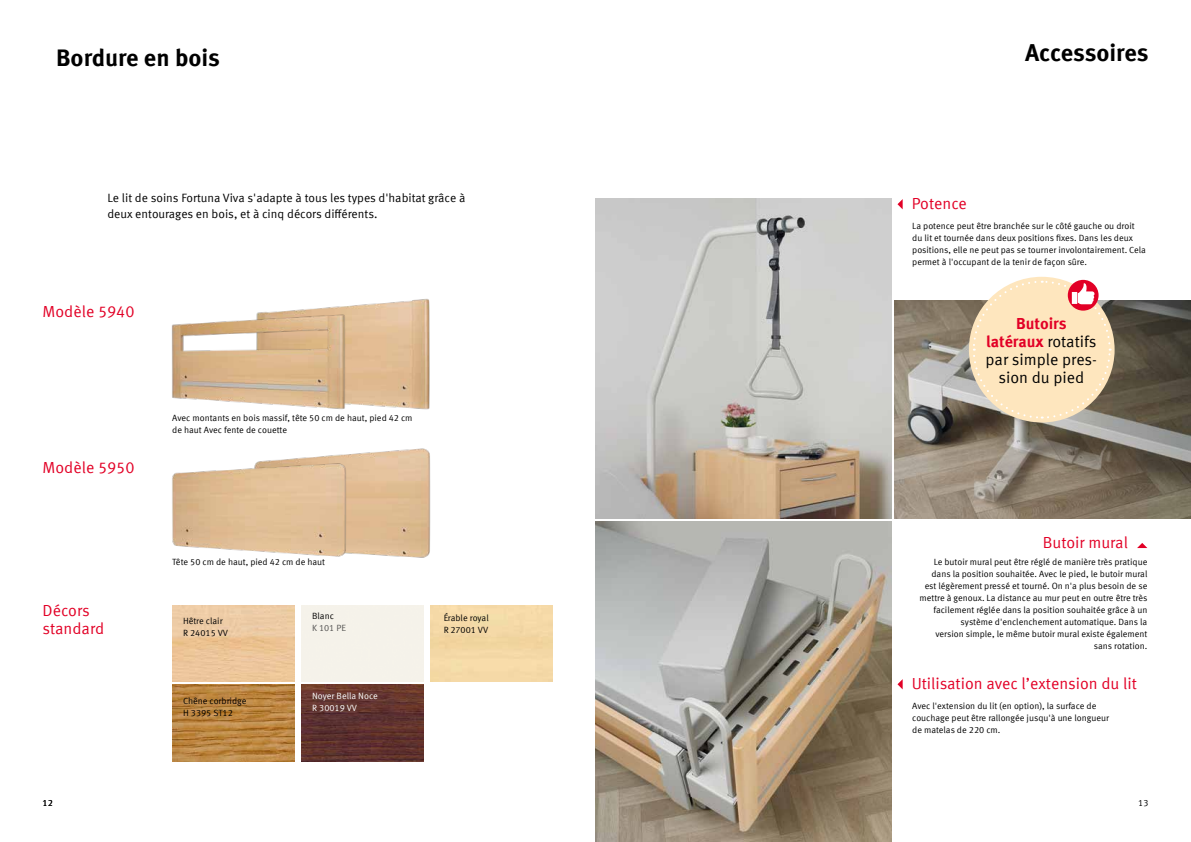
<style>
.page{position:relative;width:1191px;height:842px;background:#fff}
.page>*{position:absolute;margin:0;border:0;box-sizing:border-box;transform-origin:0 0}
.t1{font:700 24px "Meta Offc";letter-spacing:-.005em;color:#000}
.t2{font:16px/18px "Meta Offc Norm";color:#e20026}
.t3{font:16px/18px "Meta Offc Norm";color:#000;text-align:center}
.t4{font:700 16px/18px "Meta Offc";color:#e20026;text-align:center}
.t5{font:12px/16px "Meta Offc Norm";color:#000}
.t6{font:9px/12px "Meta Offc Norm";color:#000}
.t7{font:9px/12px "Meta Offc Norm";color:#fff}
.t8{font:9px "Meta Offc Norm";color:#58585a}
.s1{font-family:"Meta Offc Norm";font-weight:400;color:#000}
</style>
<div class="page">
<img style="left:894px;top:301px;width:297px;height:218px">
<img style="left:300px;top:448px;width:131px;height:110px">
<img style="left:172px;top:458px;width:180px;height:100px">
<img style="left:287px;top:298px;width:143px;height:112px">
<img style="left:172px;top:311px;width:180px;height:99px">
<img style="left:172px;top:685px;width:123px;height:76px">
<img style="left:302px;top:685px;width:121px;height:76px">
<img style="left:595px;top:199px;width:296px;height:320px">
<svg style="left:897px;top:200px;width:5px;height:9px"></svg>
<svg style="left:1137px;top:543px;width:10px;height:5px"></svg>
<img style="left:595px;top:522px;width:296px;height:320px">
<svg style="left:897px;top:680px;width:5px;height:9px"></svg>
<svg style="left:971px;top:280px;width:140px;height:140px;background:#f0d7b7"></svg>
<h1 class="t1" style="left:56px;top:44px;width:165px">Bordure en bois</h1>
<h3 class="t5" style="left:107px;top:190px;width:359px">Le lit de soins Fortuna Viva s'adapte à tous les types d'habitat grâce à deux entourages en bois, et à cinq décors différents.</h3>
<h2 class="t2" style="left:43px;top:303px;width:93px">Modèle 5940</h2>
<h2 class="t2" style="left:43px;top:459px;width:93px">Modèle 5950</h2>
<h2 class="t2" style="left:43px;top:602px;width:63px">Décors standard</h2>
<p class="t6" style="left:172px;top:412px;width:242px">Avec montants en bois massif, tête 50 cm de haut, pied 42 cm de haut Avec fente de couette</p>
<p class="t6" style="left:172px;top:556px;width:154px">Tête 50 cm de haut, pied 42 cm de haut</p>
<p class="t6" style="left:183px;top:615px;width:46px">Hêtre clair<br>R 24015 VV</p>
<p class="t6" style="left:183px;top:695px;width:65px">Chêne corbridge<br>H 3395 ST12</p>
<p class="t6" style="left:312px;top:611px;width:23px">Blanc</p>
<p class="t8" style="left:312px;top:623px;width:35px">K 101 PE</p>
<p class="t7" style="left:312px;top:690px;width:67px">Noyer Bella Noce<br>R 30019 VV</p>
<p class="t6" style="left:443px;top:612px;width:47px">Érable royal<br>R 27001 VV</p>
<h1 class="t1" style="left:1025px;top:38px;width:125px">Accessoires</h1>
<h2 class="t2" style="left:911px;top:195px;width:57px">Potence</h2>
<p class="t6" style="left:912px;top:220px;width:235px">La potence peut être branchée sur le côté gauche ou droit du lit et tournée dans deux positions fixes. Dans les deux positions, elle ne peut pas se tourner involontairement. Cela permet à l'occupant de la tenir de façon sûre.</p>
<h2 class="t4" style="left:986px;top:315px;width:112px">Butoirs latéraux <span class="s1">rotatifs</span></h2>
<h2 class="t3" style="left:985px;top:350px;width:113px">par simple pres&shy;sion du pied</h2>
<h2 class="t2" style="left:1043px;top:534px;width:87px">Butoir mural</h2>
<p class="t6" style="left:919px;top:556px;width:229px;text-align:right">Le butoir mural peut être réglé de manière très pratique dans la position souhaitée. Avec le pied, le butoir mural est légèrement pressé et tourné. On n'a plus besoin de se mettre à genoux. La distance au mur peut en outre être très facilement réglée dans la position souhaitée grâce à un système d'enclenchement automatique. Dans la<br>version simple, le même butoir mural existe également sans rotation.</p>
<h2 class="t2" style="left:911px;top:675px;width:227px">Utilisation avec l’extension du lit</h2>
<p class="t6" style="left:912px;top:700px;width:198px">Avec l'extension du lit (en option), la surface de couchage peut être rallongée jusqu'à une longueur de matelas de 220 cm.</p>
<p class="t6" style="left:43px;top:797px;width:12px">12</p>
<p class="t6" style="left:1138px;top:797px;width:12px">13</p>
</div>
